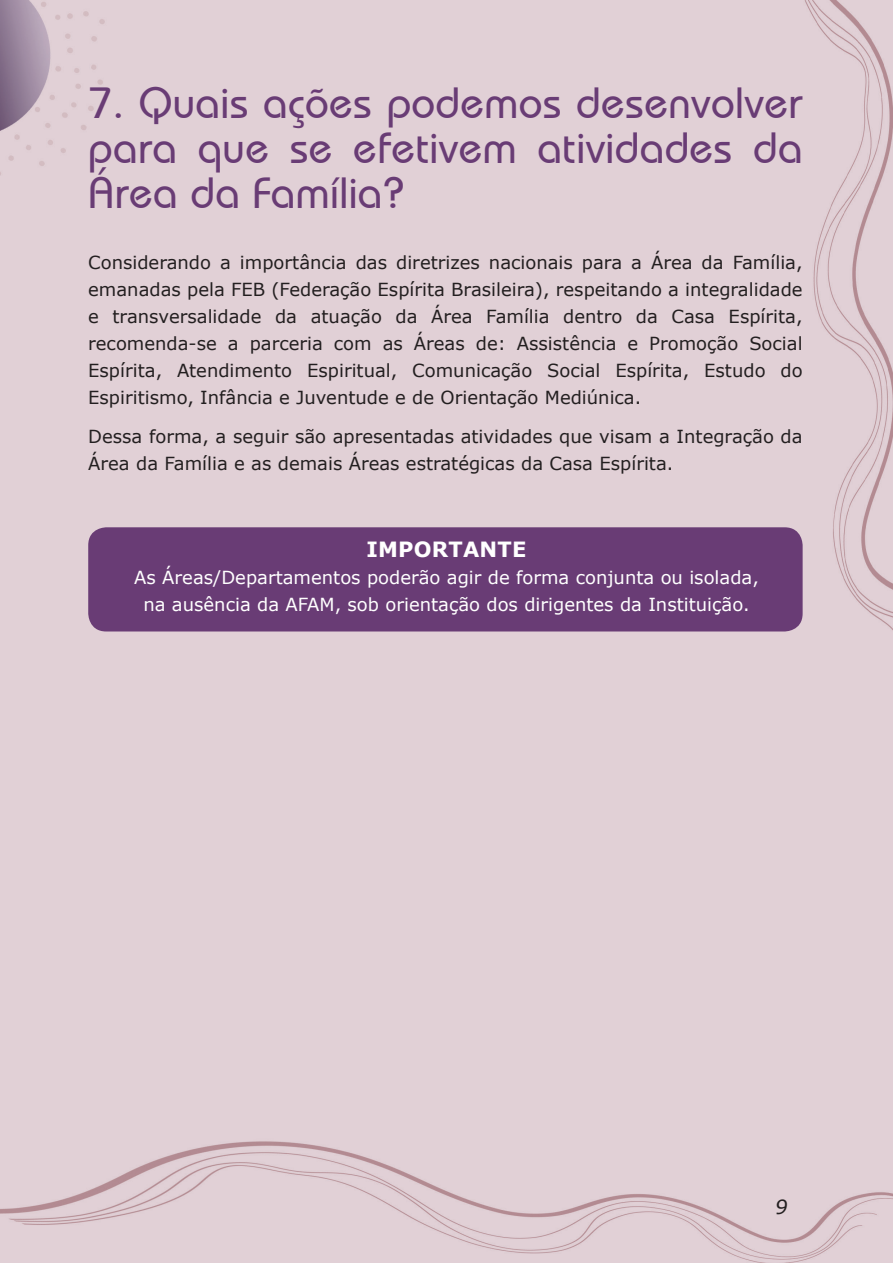
<style>
.page{position:relative;width:893px;height:1263px;background:#e1d0d6}
.page>*{position:absolute;margin:0;border:0;box-sizing:border-box;transform-origin:0 0}
.t1{font:500 43.5px/45px "Bauhaus IT Cby BT";letter-spacing:.01em;color:#693c75;text-align:justify}
.t2{font:700 21px "Verdana";letter-spacing:.01em;color:#fff}
.t3{font:italic 19.5px "Verdana";color:#231f20}
.t4{font:18px/27px "Verdana";color:#231f20;text-align:justify}
.t5{font:18px/27px "Verdana";color:#fff;text-align:center}
</style>
<div class="page">
<div style="left:88px;top:527px;width:715px;height:104px;background:#693c75;border-radius:18px"></div>
<h1 class="t1" style="left:88px;top:80px;width:716px">7. Quais ações podemos desenvolver para que se efetivem atividades da Área da Família?</h1>
<p class="t4" style="left:88px;top:248px;width:716px">Considerando a importância das diretrizes nacionais para a Área da Família, emanadas pela FEB (Federação Espírita Brasileira), respeitando a integralidade e transversalidade da atuação da Área Família dentro da Casa Espírita, recomenda-se a parceria com as Áreas de: Assistência e Promoção Social Espírita, Atendimento Espiritual, Comunicação Social Espírita, Estudo do Espiritismo, Infância e Juventude e de Orientação Mediúnica.</p>
<p class="t4" style="left:88px;top:422px;width:716px">Dessa forma, a seguir são apresentadas atividades que visam a Integração da<br>Área da Família e as demais Áreas estratégicas da Casa Espírita.</p>
<p class="t2" style="left:366px;top:535px;width:161px">IMPORTANTE</p>
<p class="t5" style="left:134px;top:564px;width:626px">As Áreas/Departamentos poderão agir de forma conjunta ou isolada, na ausência da AFAM, sob orientação dos dirigentes da Instituição.</p>
<p class="t3" style="left:775px;top:1194px;width:14px">9</p>
</div>
